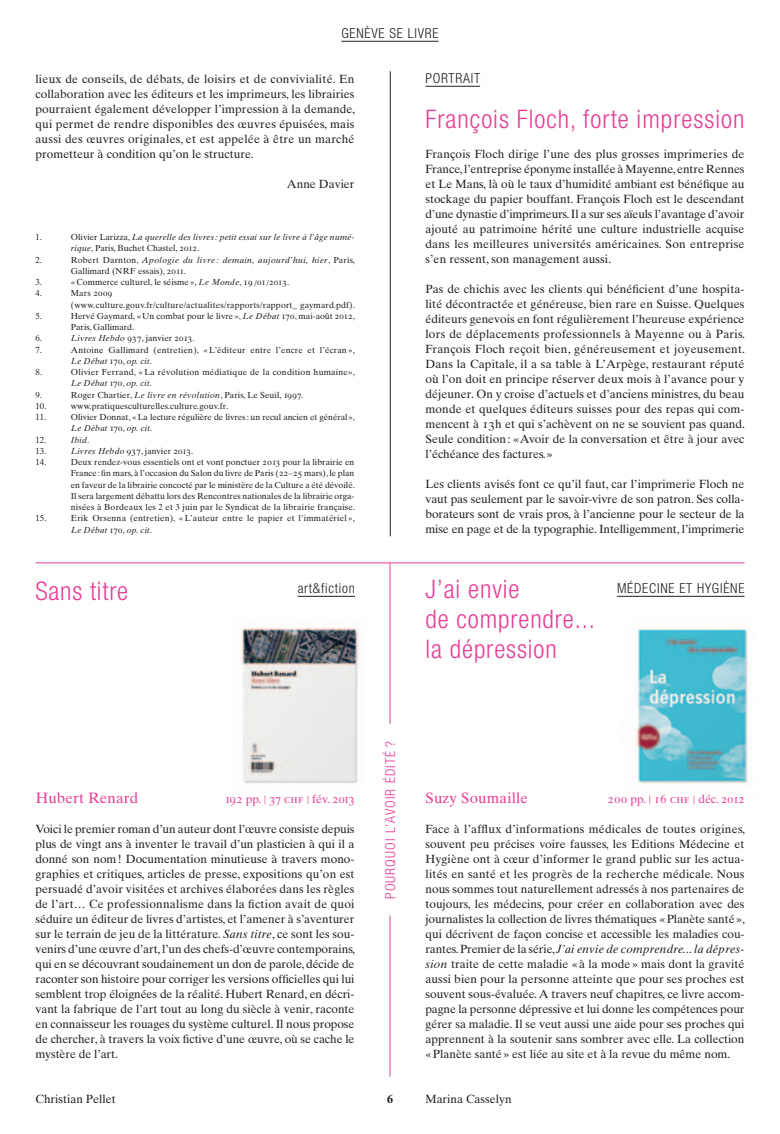
<style>
.page{position:relative;width:780px;height:1134px;background:#fff}
.page>*{position:absolute;margin:0;border:0;box-sizing:border-box;transform-origin:0 0}
.t1{font:300 condensed 25.62px/30px "Helvetica Neue";letter-spacing:.04em;color:#e63e97}
.t2{font:15px "Times Ten";letter-spacing:.015em;color:#e63e97}
.t3{font:300 condensed 13.75px "Helvetica Neue";letter-spacing:.055em;color:#231f20}
.t4{font:300 condensed 13.75px "Helvetica Neue";letter-spacing:.08em;color:#e63e97}
.t5{font:11.88px/15px "Times Ten";color:#231f20;text-align:justify}
.t6{font:11.88px "Times Ten Roman SC";letter-spacing:.025em;color:#e63e97}
.t7{font:700 11.88px "Times Ten";color:#231f20}
.t8{font:8.75px/11.2px "Times Ten";letter-spacing:.02em;color:#231f20}
.t9{font:8.75px/11.2px "Times Ten";color:#231f20}
.t10{font:italic 8.75px/11.2px "Times Ten";letter-spacing:.02em;color:#231f20}
.t11{font:8.75px/11.2px "Times Ten";letter-spacing:-.005em;color:#231f20}
.s1{font-family:"Times Ten Roman SC"}
.s2{font-style:normal}
.s3{font-family:"Times Ten Roman SC";font-style:normal}
.s4{font-style:italic}
.s5{font-family:"Times Ten"}
</style>
<div class="page">
<img style="left:241px;top:627px;width:118px;height:157px">
<img style="left:636px;top:628px;width:112px;height:156px">
<hr style="left:390px;top:71px;width:1px;height:465px;background:#231f20">
<hr style="left:341px;top:41px;width:97px;height:1px;background:#231f20">
<hr style="left:425px;top:86px;width:55px;height:1px;background:#231f20">
<hr style="left:617px;top:596px;width:127px;height:1px;background:#231f20">
<hr style="left:35px;top:563px;width:709px;height:1px;background:#e63e97">
<hr style="left:389px;top:563px;width:1px;height:161px;background:#e63e97">
<hr style="left:389px;top:915px;width:1px;height:162px;background:#e63e97">
<hr style="left:298px;top:596px;width:57px;height:1px;background:#231f20">
<p class="t3" style="left:341px;top:25px;width:99px">genève se livre</p>
<p class="t3" style="left:425px;top:70px;width:8px">PORTRAIT</p>
<h1 class="t1" style="left:425px;top:103px;width:320px">François Floch, forte impression</h1>
<p class="t5" style="left:425px;top:146px;width:320px">François Floch dirige l’une des plus grosses imprimeries de France, l’entreprise éponyme installée à Mayenne, entre Rennes et Le Mans, là où le taux d’humidité ambiant est bénéfique au stockage du papier bouffant. François Floch est le descendant d’une dynastie d’imprimeurs. Il a sur ses aïeuls l’avantage d’avoir ajouté au patrimoine hérité une culture industrielle acquise dans les meilleures universités américaines. Son entreprise s’en ressent, son management aussi.</p>
<p class="t5" style="left:425px;top:281px;width:321px">Pas de chichis avec les clients qui bénéficient d’une hospita&shy;lité décontractée et généreuse, bien rare en Suisse. Quelques éditeurs genevois en font régulièrement l’heureuse expérience lors de déplacements professionnels à Mayenne ou à Paris.<br>François Floch reçoit bien, généreusement et joyeusement.<br>Dans la Capitale, il a sa table à L’Arpège, restaurant réputé où l’on doit en principe réserver deux mois à l’avance pour y déjeuner. On y croise d’actuels et d’anciens ministres, du beau monde et quelques éditeurs suisses pour des repas qui com&shy;mencent à <span class="s1">13</span>h et qui s’achèvent on ne se souvient pas quand.<br>Seule condition: «Avoir de la conversation et être à jour avec l’échéance des factures.»</p>
<p class="t5" style="left:425px;top:476px;width:320px">Les clients avisés font ce qu’il faut, car l’imprimerie Floch ne vaut pas seulement par le savoir-vivre de son patron. Ses colla&shy;borateurs sont de vrais pros, à l’ancienne pour le secteur de la mise en page et de la typographie. Intelligemment, l’imprimerie</p>
<p class="t5" style="left:35px;top:71px;width:321px">lieux de conseils, de débats, de loisirs et de convivialité. En collaboration avec les éditeurs et les imprimeurs, les librairies pourraient également développer l’impression à la demande, qui permet de rendre disponibles des œuvres épuisées, mais aussi des œuvres originales, et est appelée à être un marché prometteur à condition qu’on le structure.</p>
<p class="t5" style="left:287px;top:176px;width:69px">Anne Davier</p>
<p class="t8" style="left:35px;top:231px;width:8px">1.</p>
<p class="t10" style="left:71px;top:231px;width:285px"><span class="s2">Olivier Larizza,</span> La querelle des livres: petit essai sur le livre à l’âge numé&shy;rique<span class="s2">, Paris, Buchet Chastel,</span> <span class="s3">2012</span><span class="s2">.</span></p>
<p class="t8" style="left:35px;top:254px;width:8px">2.</p>
<p class="t9" style="left:71px;top:254px;width:285px">Robert Darnton, <span class="s4">Apologie du livre : demain, aujourd’hui, hier</span>, Paris,<br>Gallimard (NRF essais), <span class="s1">2011</span>.</p>
<p class="t8" style="left:35px;top:276px;width:8px">3.</p>
<p class="t8" style="left:71px;top:276px;width:220px">«Commerce culturel, le séisme », <span class="s4">Le Monde</span>, <span class="s1">19 /01/2013</span>.</p>
<p class="t8" style="left:35px;top:288px;width:8px">4.</p>
<p class="t8" style="left:71px;top:288px;width:285px">Mars <span class="s1">2009<br></span>(www.culture.gouv.fr/culture/actualites/rapports/rapport_ gaymard.pdf).</p>
<p class="t8" style="left:35px;top:310px;width:8px">5.</p>
<p class="t9" style="left:71px;top:310px;width:285px">Hervé Gaymard, «Un combat pour le livre », <span class="s4">Le Débat</span> <span class="s1">170</span>, mai-août <span class="s1">2012</span>,<br>Paris, Gallimard.</p>
<p class="t8" style="left:35px;top:333px;width:8px">6.</p>
<p class="t10" style="left:71px;top:333px;width:125px">Livres Hebdo <span class="s3">937</span><span class="s2">, janvier</span> <span class="s3">2013</span><span class="s2">.</span></p>
<p class="t8" style="left:35px;top:344px;width:8px">7.</p>
<p class="t8" style="left:71px;top:344px;width:285px">Antoine Gallimard (entretien), «L’éditeur entre l’encre et l’écran »,<br><span class="s4">Le Débat</span> <span class="s1">170</span>, <span class="s4">op. cit</span>.</p>
<p class="t8" style="left:35px;top:366px;width:8px">8.</p>
<p class="t8" style="left:71px;top:366px;width:285px">Olivier Ferrand, « La révolution médiatique de la condition humaine»,<br><span class="s4">Le Débat</span> <span class="s1">170</span>, <span class="s4">op. cit</span>.</p>
<p class="t8" style="left:35px;top:389px;width:8px">9.</p>
<p class="t8" style="left:71px;top:389px;width:234px">Roger Chartier, <span class="s4">Le livre en révolution</span>, Paris, Le Seuil, <span class="s1">1997</span>.</p>
<p class="t8" style="left:35px;top:400px;width:13px">10.</p>
<p class="t8" style="left:71px;top:400px;width:159px">www.pratiquesculturelles.culture.gouv.fr.</p>
<p class="t8" style="left:35px;top:411px;width:12px">11.</p>
<p class="t11" style="left:71px;top:411px;width:285px">Olivier Donnat, «La lecture régulière de livres: un recul ancien et général»,<br><span class="s4">Le Débat</span> <span class="s1">170</span>, <span class="s4">op. cit</span>.</p>
<p class="t8" style="left:35px;top:434px;width:12px">12.</p>
<p class="t10" style="left:71px;top:434px;width:20px">Ibid<span class="s2">.</span></p>
<p class="t8" style="left:35px;top:445px;width:12px">13.</p>
<p class="t10" style="left:71px;top:445px;width:124px">Livres Hebdo <span class="s3">937</span><span class="s2">, janvier</span> <span class="s3">2013</span><span class="s2">.</span></p>
<p class="t8" style="left:35px;top:456px;width:13px">14.</p>
<p class="t8" style="left:71px;top:456px;width:285px;text-align:justify">Deux rendez-vous essentiels ont et vont ponctuer <span class="s1">2013</span> pour la librairie en France : fin mars, à l’occasion du Salon du livre de Paris (<span class="s1">22–25</span> mars), le plan en faveur de la librairie concocté par le ministère de la Culture a été dévoilé.<br>Il sera largement débattu lors des Rencontres nationales de la librairie orga&shy;nisées à Bordeaux les 2 et 3 juin par le Syndicat de la librairie française.</p>
<p class="t8" style="left:35px;top:513px;width:13px">15.</p>
<p class="t8" style="left:71px;top:513px;width:285px">Erik Orsenna (entretien), «L’auteur entre le papier et l’immatériel »,<br><span class="s4">Le Débat</span> <span class="s1">170</span>, <span class="s4">op. cit</span>.</p>
<h1 class="t1" style="left:35px;top:576px;width:94px">Sans titre</h1>
<p class="t3" style="left:298px;top:580px;width:59px">art&amp;fiction</p>
<h1 class="t1" style="left:425px;top:574px;width:171px">J’ai envie<br>de comprendre... la dépression</h1>
<p class="t3" style="left:617px;top:580px;width:129px">Médecine et Hygiène</p>
<p class="t2" style="left:36px;top:788px;width:104px">Hubert Renard</p>
<p class="t6" style="left:225px;top:791px;width:132px">192 <span class="s5">pp. |</span> 37 chf <span class="s5">| fév.</span> 2013</p>
<p class="t5" style="left:35px;top:821px;width:321px">Voici le premier roman d’un auteur dont l’œuvre consiste depuis plus de vingt ans à inventer le travail d’un plasticien à qui il a donné son nom! Documentation minutieuse à travers mono&shy;graphies et critiques, articles de presse, expositions qu’on est persuadé d’avoir visitées et archives élaborées dans les règles de l’art… Ce professionnalisme dans la fiction avait de quoi séduire un éditeur de livres d’artistes, et l’amener à s’aventurer sur le terrain de jeu de la littérature. <span class="s4">Sans titre</span>, ce sont les sou&shy;venirs d’une œuvre d’art, l’un des chefs-d’œuvre contemporains, qui en se découvrant soudainement un don de parole, décide de raconter son histoire pour corriger les versions officielles qui lui semblent trop éloignées de la réalité. Hubert Renard, en décri&shy;vant la fabrique de l’art tout au long du siècle à venir, raconte en connaisseur les rouages du système culturel. Il nous propose de chercher, à travers la voix fictive d’une œuvre, où se cache le mystère de l’art.</p>
<p class="t5" style="left:35px;top:1091px;width:82px">Christian Pellet</p>
<p class="t4" style="left:382px;top:899px;width:160px;rotate:-90deg">pourquoi l’avoir édité ?</p>
<p class="t7" style="left:387px;top:1091px;width:7px">6</p>
<p class="t2" style="left:425px;top:788px;width:104px">Suzy Soumaille</p>
<p class="t6" style="left:608px;top:791px;width:138px">200 <span class="s5">pp. |</span> 16 chf <span class="s5">| déc.</span> 2012</p>
<p class="t5" style="left:425px;top:821px;width:321px">Face à l’afflux d’informations médicales de toutes origines, souvent peu précises voire fausses, les Editions Médecine et Hygiène ont à cœur d’informer le grand public sur les actua&shy;lités en santé et les progrès de la recherche médicale. Nous nous sommes tout naturellement adressés à nos partenaires de toujours, les médecins, pour créer en collaboration avec des journalistes la collection de livres thématiques «Planète santé», qui décrivent de façon concise et accessible les maladies cou&shy;rantes. Premier de la série, <span class="s4">J’ai envie de comprendre... la dépres&shy;sion</span> traite de cette maladie « à la mode » mais dont la gravité aussi bien pour la personne atteinte que pour ses proches est souvent sous-évaluée. A travers neuf chapitres, ce livre accom&shy;pagne la personne dépressive et lui donne les compétences pour gérer sa maladie. Il se veut aussi une aide pour ses proches qui apprennent à la soutenir sans sombrer avec elle. La collection «Planète santé» est liée au site et à la revue du même nom.</p>
<p class="t5" style="left:425px;top:1091px;width:88px">Marina Casselyn</p>
</div>
